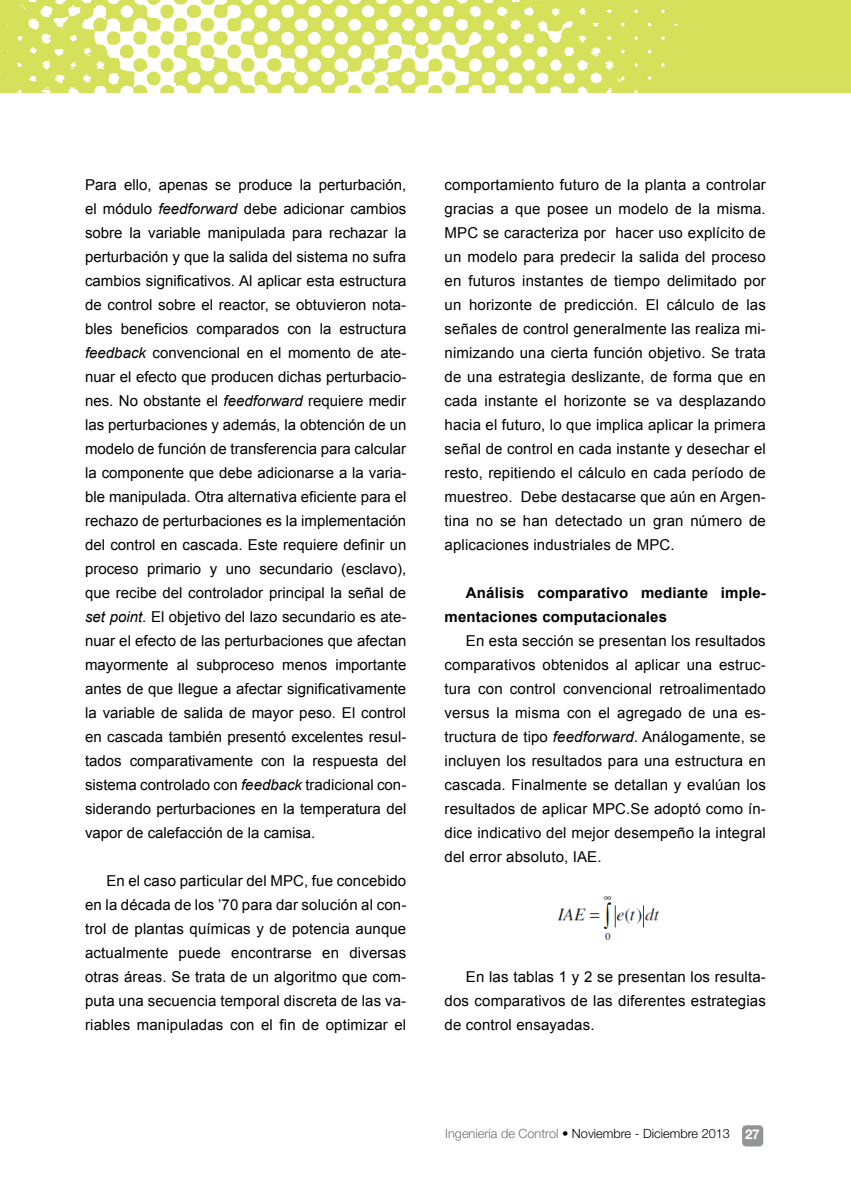
<style>
.page{position:relative;width:851px;height:1191px;background:#fff}
.page>*{position:absolute;margin:0;border:0;box-sizing:border-box;transform-origin:0 0}
.t1{font:15px/24px "Arial";letter-spacing:.01em;color:#000;text-align:justify}
.t2{font:700 15px/24px "Arial";letter-spacing:.01em;color:#000}
.t3{font:300 12.75px "Helvetica Neue LT Std";color:#000}
.s1{font-style:italic}
.s2{color:#6d6e71}
.s3{font-weight:700;font-size:13.5px;color:#fff}
</style>
<div class="page">
<div style="left:741px;top:1125px;width:22px;height:21px;background:#939598;border-radius:4px"></div>
<hr style="left:0;top:0;width:1px;height:93px;background:#d5e05b">
<div style="left:2px;top:0;width:848px;height:92px;background:#d5e05b"></div>
<svg style="left:661px;top:9px;width:4px;height:5px"></svg>
<svg style="left:634px;top:9px;width:4px;height:4px"></svg>
<svg style="left:647px;top:23px;width:4px;height:4px"></svg>
<svg style="left:661px;top:36px;width:4px;height:4px"></svg>
<svg style="left:634px;top:36px;width:4px;height:4px"></svg>
<svg style="left:661px;top:63px;width:4px;height:4px"></svg>
<svg style="left:634px;top:63px;width:4px;height:4px"></svg>
<svg style="left:647px;top:76px;width:5px;height:4px"></svg>
<svg style="left:16px;top:0;width:609px;height:93px"></svg>
<img style="left:557px;top:896px;width:103px;height:44px">
<p class="t1" style="left:85px;top:172px;width:323px">Para ello, apenas se produce la perturbación, el módulo <span class="s1">feedforward</span> debe adicionar cambios sobre la variable manipulada para rechazar la perturbación y que la salida del sistema no sufra cambios significativos. Al aplicar esta estructura de control sobre el reactor, se obtuvieron nota&shy;bles beneficios comparados con la estructura <span class="s1">feedback</span> convencional en el momento de ate&shy;nuar el efecto que producen dichas perturbacio&shy;nes. No obstante el <span class="s1">feedforward</span> requiere medir las perturbaciones y además, la obtención de un modelo de función de transferencia para calcular la componente que debe adicionarse a la varia&shy;ble manipulada. Otra alternativa eficiente para el rechazo de perturbaciones es la implementación del control en cascada. Este requiere definir un proceso primario y uno secundario (esclavo), que recibe del controlador principal la señal de <span class="s1">set point</span>. El objetivo del lazo secundario es ate&shy;nuar el efecto de las perturbaciones que afectan mayormente al subproceso menos importante antes de que llegue a afectar significativamente la variable de salida de mayor peso. El control en cascada también presentó excelentes resul&shy;tados comparativamente con la respuesta del sistema controlado con <span class="s1">feedback</span> tradicional con&shy;siderando perturbaciones en la temperatura del vapor de calefacción de la camisa.</p>
<p class="t1" style="left:85px;top:868px;width:323px;text-indent:21px">En el caso particular del MPC, fue concebido en la década de los ’70 para dar solución al con&shy;trol de plantas químicas y de potencia aunque actualmente puede encontrarse en diversas otras áreas. Se trata de un algoritmo que com&shy;puta una secuencia temporal discreta de las va&shy;riables manipuladas con el fin de optimizar el</p>
<p class="t1" style="left:444px;top:172px;width:323px">comportamiento futuro de la planta a controlar gracias a que posee un modelo de la misma.<br>MPC se caracteriza por hacer uso explícito de un modelo para predecir la salida del proceso en futuros instantes de tiempo delimitado por un horizonte de predicción. El cálculo de las señales de control generalmente las realiza mi&shy;nimizando una cierta función objetivo. Se trata de una estrategia deslizante, de forma que en cada instante el horizonte se va desplazando hacia el futuro, lo que implica aplicar la primera señal de control en cada instante y desechar el resto, repitiendo el cálculo en cada período de muestreo. Debe destacarse que aún en Argen&shy;tina no se han detectado un gran número de aplicaciones industriales de MPC.</p>
<p class="t2" style="left:444px;top:581px;width:323px;text-indent:21px">Análisis comparativo mediante imple&shy;mentaciones computacionales</p>
<p class="t1" style="left:444px;top:628px;width:323px;text-indent:21px">En esta sección se presentan los resultados comparativos obtenidos al aplicar una estruc&shy;tura con control convencional retroalimentado versus la misma con el agregado de una es&shy;tructura de tipo <span class="s1">feedforward</span>. Análogamente, se incluyen los resultados para una estructura en cascada. Finalmente se detallan y evalúan los resultados de aplicar MPC.Se adoptó como ín&shy;dice indicativo del mejor desempeño la integral del error absoluto, IAE.</p>
<p class="t1" style="left:444px;top:964px;width:323px;text-indent:21px">En las tablas 1 y 2 se presentan los resulta&shy;dos comparativos de las diferentes estrategias de control ensayadas.</p>
<p class="t3" style="left:445px;top:1125px;width:316px"><span class="s2">Ingeniería de Control</span> • Noviembre - Diciembre 2013 <span class="s3">27</span></p>
</div>
